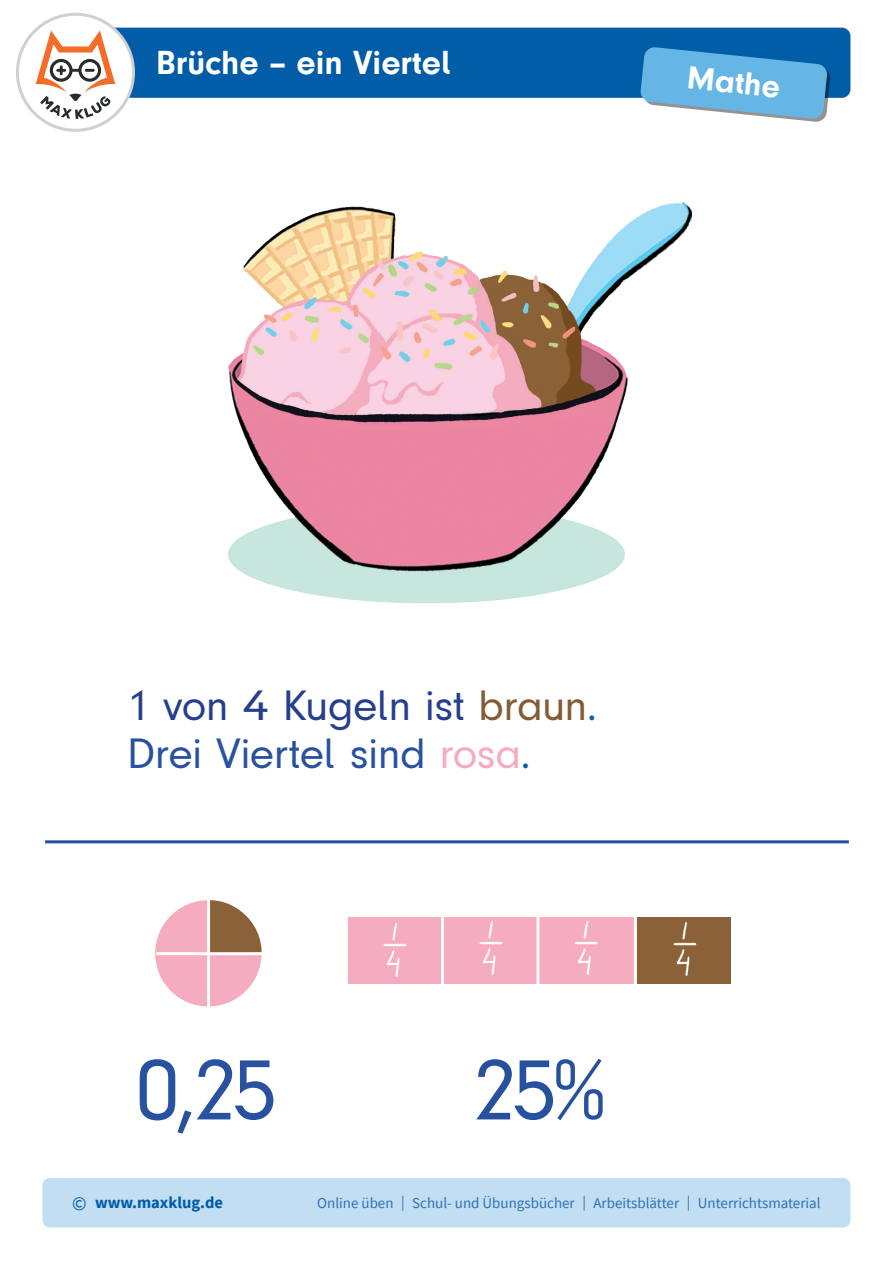
<style>
.page{position:relative;width:893px;height:1263px;background:#fff}
.page>*{position:absolute;margin:0;border:0;box-sizing:border-box;transform-origin:0 0}
.t1{font:90px "Mk Druckschrift N";color:#28529f}
.t2{font:90px "Mk Druckschrift N";color:#26519f}
.t3{font:45px "Mk Druckschrift N";letter-spacing:-.01em;color:#253f8e}
.t4{font:45px "Mk Druckschrift N";letter-spacing:-.01em;color:#28529f}
.t5{font:700 34.5px "Mk Druckschrift N";color:#fff}
.t6{font:700 33px "Mk Druckschrift N";color:#fff}
.t7{font:700 16.5px "Source Sans Pro";color:#015da7}
.t8{font:15px "Source Sans Pro";color:#3271b4}
.s1{color:#835c35}
.s2{color:#0e5ca6}
.s3{color:#f5acbe}
.s4{font-size:88.5px}
.s5{font-weight:400;font-size:19.5px}
</style>
<div class="page">
<div style="left:75px;top:28px;width:775px;height:70px;background:#015da7;border-radius:9px"></div>
<svg style="left:640px;top:47px;width:191px;height:75px"></svg>
<div style="left:43px;top:1178px;width:807px;height:49px;background:#c1def3;border-radius:7px"></div>
<div style="left:16px;top:13px;width:119px;height:119px;background:#cfd0cf;border-radius:50%"></div>
<div style="left:19px;top:16px;width:113px;height:113px;background:#fff;border-radius:50%"></div>
<svg style="left:36px;top:30px;width:79px;height:89px"></svg>
<hr style="left:45px;top:840px;width:804px;height:3px;background:#26519f">
<img style="left:228px;top:201px;width:463px;height:403px">
<div style="left:155px;top:900px;width:106px;height:106px;background:#f5acbe;border-radius:50%"></div>
<svg style="left:210px;top:900px;width:52px;height:52px"></svg>
<hr style="left:207px;top:883px;width:3px;height:148px;background:#fff">
<hr style="left:156px;top:952px;width:106px;height:3px;background:#fff">
<div style="left:348px;top:917px;width:382px;height:67px;background:#f5acbe"></div>
<div style="left:635px;top:917px;width:96px;height:67px;background:#8b6138"></div>
<hr style="left:634px;top:910px;width:3px;height:84px;background:#fff">
<img style="left:383px;top:923px;width:24px;height:54px">
<hr style="left:536px;top:908px;width:3px;height:84px;background:#fff">
<hr style="left:441px;top:907px;width:3px;height:85px;background:#fff">
<img style="left:479px;top:920px;width:61px;height:59px">
<img style="left:574px;top:920px;width:63px;height:59px">
<img style="left:673px;top:922px;width:24px;height:54px">
<p class="t5" style="left:156px;top:44px;width:295px">Brüche – ein Viertel</p>
<p class="t6" style="left:689px;top:59px;width:95px;rotate:6deg">Mathe</p>
<p class="t3" style="left:127px;top:680px;width:471px">1 von 4 Kugeln ist <span class="s1">braun</span><span class="s2">.</span></p>
<p class="t4" style="left:127px;top:728px;width:405px">Drei Viertel sind <span class="s3">rosa</span><span class="s2">.</span></p>
<p class="t1" style="left:135px;top:1041px;width:144px">0,2<span class="s4">5</span></p>
<p class="t2" style="left:473px;top:1041px;width:136px">2<span class="s4">5</span>%</p>
<p class="t7" style="left:72px;top:1191px;width:152px"><span class="s5">©</span> www.maxklug.de</p>
<p class="t8" style="left:317px;top:1194px;width:505px">Online üben | Schul- und Übungsbücher | Arbeitsblätter | Unterrichtsmaterial</p>
</div>
